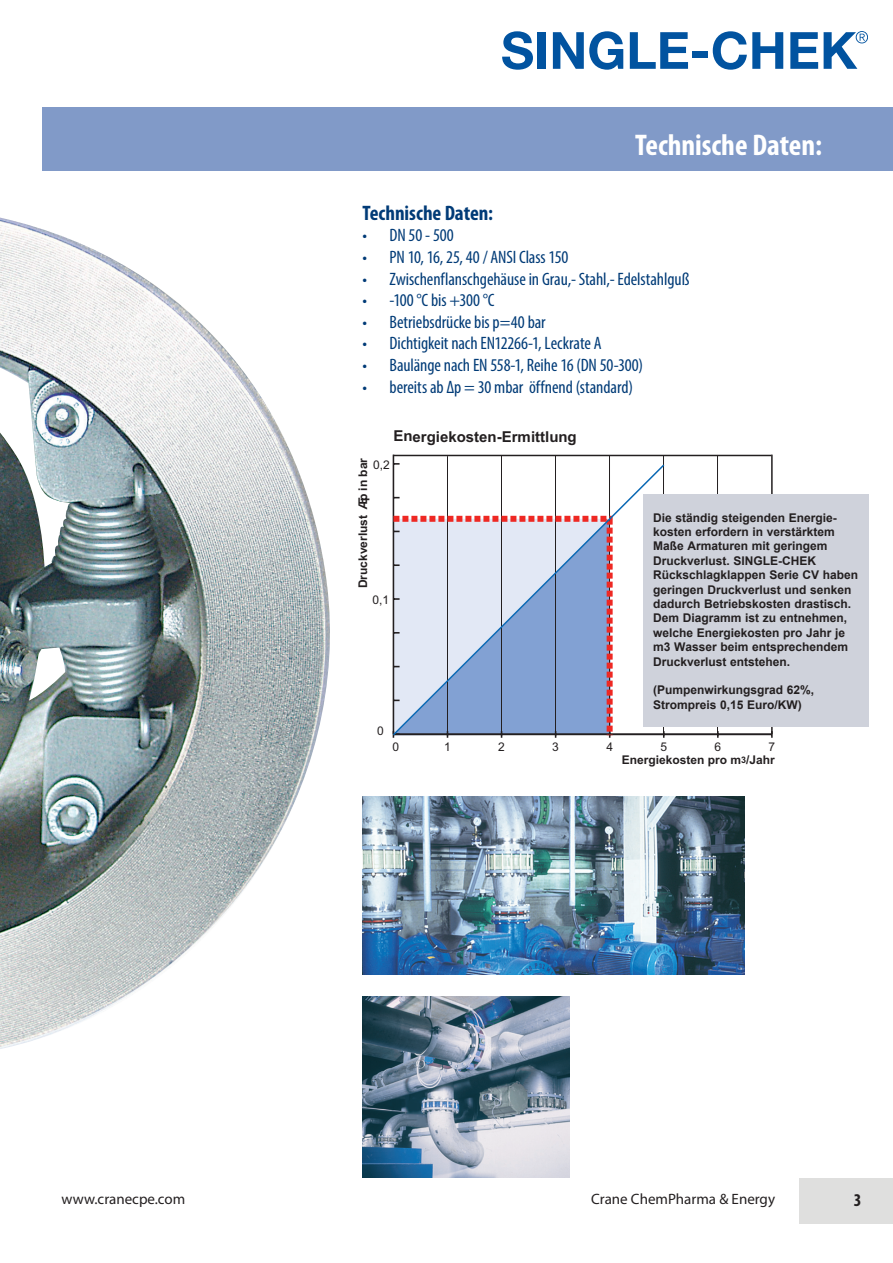
<style>
.page{position:relative;width:893px;height:1263px;background:#fff}
.page>*{position:absolute;margin:0;border:0;box-sizing:border-box;transform-origin:0 0}
.t1{font:700 condensed 30px "Myriad Pro";color:#fff}
.t2{font:700 condensed 21px "Myriad Pro";color:#013b77}
.t3{font:condensed 18px "Myriad Pro";letter-spacing:-.005em;color:#013b77}
.t4{font:700 condensed 18px "Myriad Pro";color:#231f20}
.t5{font:15px "Myriad Pro";color:#231f20}
.t6{font:700 15px "Arial";color:#231f20}
.t7{font:700 12px/14.4px "Arial";color:#231f20}
.t8{font:12px "Arial";color:#231f20}
.s1{font-size:9px}
</style>
<div class="page">
<div style="left:43px;top:107px;width:850px;height:64px;background:#819ac8"></div>
<div style="left:799px;top:1178px;width:94px;height:45px;background:#dfdfde"></div>
<img style="left:362px;top:996px;width:207px;height:182px">
<img style="left:0;top:218px;width:330px;height:831px">
<img style="left:362px;top:796px;width:382px;height:179px">
<svg style="left:502px;top:31px;width:31px;height:39px"></svg>
<div style="left:538px;top:32px;width:8px;height:37px;background:#0153a0"></div>
<svg style="left:553px;top:31px;width:70px;height:39px"></svg>
<svg style="left:630px;top:32px;width:58px;height:37px"></svg>
<div style="left:693px;top:52px;width:15px;height:6px;background:#0153a0"></div>
<svg style="left:713px;top:31px;width:70px;height:39px"></svg>
<svg style="left:790px;top:32px;width:28px;height:37px"></svg>
<svg style="left:824px;top:31px;width:44px;height:38px"></svg>
<hr style="left:393px;top:733px;width:378px;height:2px;background:#231f20">
<hr style="left:393px;top:455px;width:378px;height:1px;background:#231f20">
<hr style="left:447px;top:456px;width:1px;height:278px;background:#231f20">
<hr style="left:501px;top:455px;width:1px;height:279px;background:#231f20">
<hr style="left:555px;top:455px;width:1px;height:279px;background:#231f20">
<hr style="left:609px;top:455px;width:1px;height:279px;background:#231f20">
<hr style="left:663px;top:456px;width:1px;height:278px;background:#231f20">
<hr style="left:717px;top:456px;width:1px;height:278px;background:#231f20">
<hr style="left:771px;top:455px;width:2px;height:279px;background:#231f20">
<hr style="left:393px;top:455px;width:1px;height:279px;background:#231f20">
<svg style="left:392px;top:463px;width:274px;height:274px"></svg>
<div style="left:643px;top:494px;width:225px;height:233px;background:#cfd2db"></div>
<h1 class="t1" style="left:635px;top:128px;width:189px">Technische Daten:</h1>
<h2 class="t2" style="left:362px;top:201px;width:132px">Technische Daten:</h2>
<h3 class="t3" style="left:362px;top:225px;width:93px">• DN 50 - 500</h3>
<h3 class="t3" style="left:362px;top:246px;width:207px">• PN 10, 16, 25, 40 / ANSI Class 150</h3>
<h3 class="t3" style="left:362px;top:268px;width:328px">• Zwischenflanschgehäuse in Grau,- Stahl,- Edelstahlguß</h3>
<h3 class="t3" style="left:362px;top:289px;width:134px">• -100 °C bis +300 °C</h3>
<h3 class="t3" style="left:362px;top:311px;width:185px">• Betriebsdrücke bis p=40 bar</h3>
<h3 class="t3" style="left:362px;top:333px;width:241px">• Dichtigkeit nach EN12266-1, Leckrate A</h3>
<h3 class="t3" style="left:362px;top:354px;width:282px">• Baulänge nach EN 558-1, Reihe 16 (DN 50-300)</h3>
<h3 class="t3" style="left:362px;top:376px;width:272px">• bereits ab ∆p = 30 mbar öffnend (standard)</h3>
<p class="t6" style="left:393px;top:426px;width:185px">Energiekosten-Ermittlung</p>
<p class="t7" style="left:356px;top:588px;width:132px;rotate:-90deg">Druckverlust Æp in bar</p>
<p class="t8" style="left:373px;top:457px;width:18px">0,2</p>
<p class="t8" style="left:373px;top:592px;width:18px">0,1</p>
<p class="t8" style="left:377px;top:723px;width:8px">0</p>
<p class="t7" style="left:653px;top:510px;width:207px">Die ständig steigenden Energie&shy;kosten erfordern in verstärktem<br>Maße Armaturen mit geringem<br>Druckverlust. SINGLE-CHEK<br>Rückschlagklappen Serie CV haben geringen Druckverlust und senken dadurch Betriebskosten drastisch.<br>Dem Diagramm ist zu entnehmen, welche Energiekosten pro Jahr je m3 Wasser beim entsprechendem<br>Druckverlust entstehen.</p>
<p class="t7" style="left:653px;top:683px;width:163px">(Pumpenwirkungsgrad 62%,<br>Strompreis 0,15 Euro/KW)</p>
<p class="t8" style="left:392px;top:739px;width:8px">0</p>
<p class="t8" style="left:444px;top:739px;width:8px">1</p>
<p class="t8" style="left:498px;top:739px;width:8px">2</p>
<p class="t8" style="left:552px;top:739px;width:8px">3</p>
<p class="t8" style="left:606px;top:739px;width:8px">4</p>
<p class="t8" style="left:660px;top:739px;width:8px">5</p>
<p class="t8" style="left:714px;top:739px;width:8px">6</p>
<p class="t8" style="left:768px;top:739px;width:8px">7</p>
<p class="t7" style="left:622px;top:753px;width:155px">Energiekosten pro m<span class="s1">3</span>/Jahr</p>
<p class="t5" style="left:62px;top:1190px;width:125px">www.cranecpe.com</p>
<p class="t5" style="left:591px;top:1189px;width:185px">Crane ChemPharma &amp; Energy</p>
<h3 class="t4" style="left:854px;top:1190px;width:9px">3</h3>
</div>
